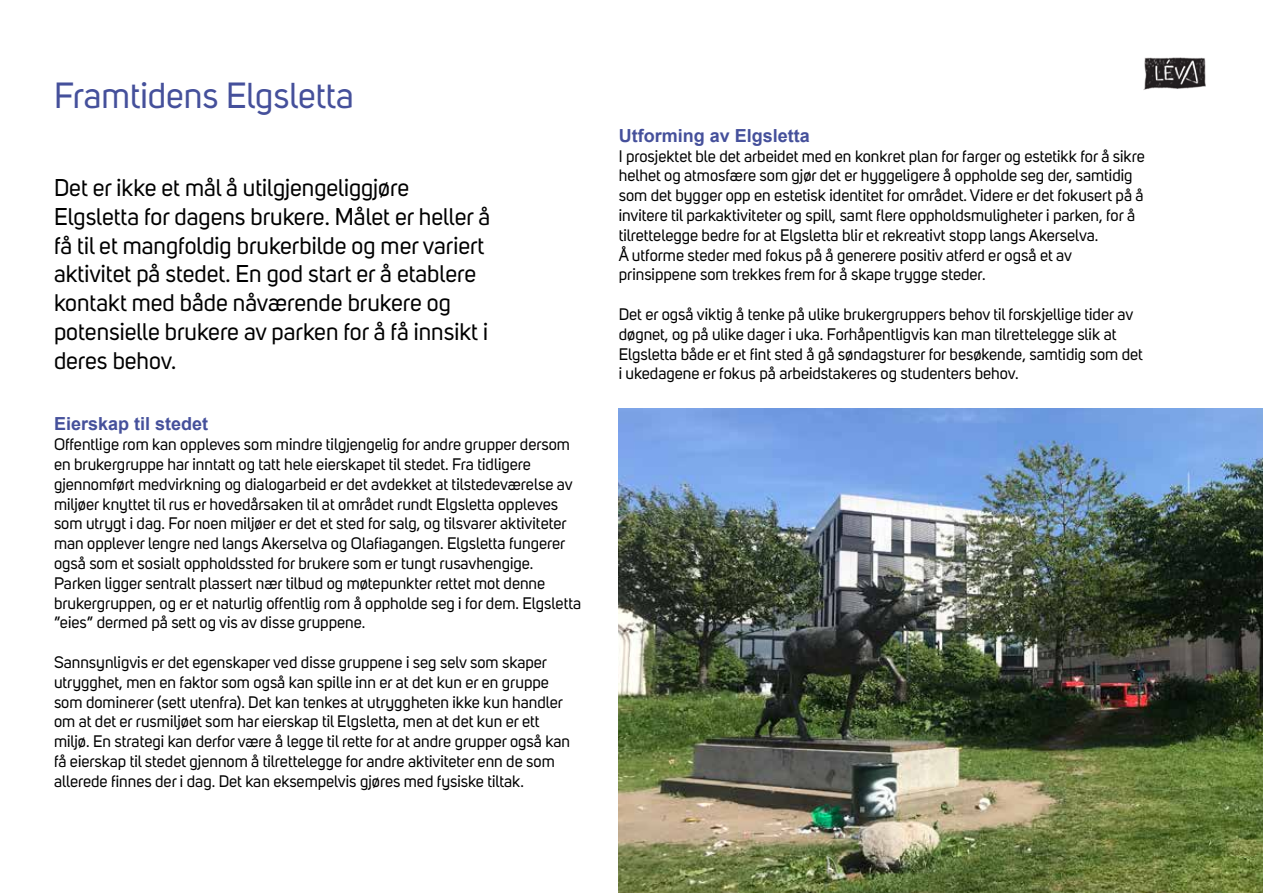
<style>
.page{position:relative;width:1263px;height:893px;background:#fff}
.page>*{position:absolute;margin:0;border:0;box-sizing:border-box;transform-origin:0 0}
.t1{font:36px "Uni Sans";color:#45509b}
.t2{font:24px/28.8px "Uni Sans";color:#000}
.t3{font:700 18px "Arial";color:#45509b}
.t4{font:16.5px/19.8px "Uni Sans";color:#000}
</style>
<div class="page">
<img style="left:1143px;top:57px;width:63px;height:33px">
<img style="left:619px;top:408px;width:644px;height:485px">
<h1 class="t1" style="left:54px;top:75px;width:301px">Framtidens Elgsletta</h1>
<p class="t2" style="left:54px;top:174px;width:438px">Det er ikke et mål å utilgjengeliggjøre Elgsletta for dagens brukere. Målet er heller å få til et mangfoldig brukerbilde og mer variert aktivitet på stedet. En god start er å etablere kontakt med både nåværende brukere og potensielle brukere av parken for å få innsikt i deres behov.</p>
<p class="t3" style="left:54px;top:412px;width:156px">Eierskap til stedet</p>
<p class="t4" style="left:54px;top:435px;width:529px">Offentlige rom kan oppleves som mindre tilgjengelig for andre grupper dersom en brukergruppe har inntatt og tatt hele eierskapet til stedet. Fra tidligere gjennomført medvirkning og dialogarbeid er det avdekket at tilstedeværelse av miljøer knyttet til rus er hovedårsaken til at området rundt Elgsletta oppleves som utrygt i dag. For noen miljøer er det et sted for salg, og tilsvarer aktiviteter man opplever lengre ned langs Akerselva og Olafiagangen. Elgsletta fungerer også som et sosialt oppholdssted for brukere som er tungt rusavhengige.<br>Parken ligger sentralt plassert nær tilbud og møtepunkter rettet mot denne brukergruppen, og er et naturlig offentlig rom å oppholde seg i for dem. Elgsletta ”eies” dermed på sett og vis av disse gruppene.</p>
<p class="t4" style="left:54px;top:653px;width:517px">Sannsynligvis er det egenskaper ved disse gruppene i seg selv som skaper utrygghet, men en faktor som også kan spille inn er at det kun er en gruppe som dominerer (sett utenfra). Det kan tenkes at utryggheten ikke kun handler om at det er rusmiljøet som har eierskap til Elgsletta, men at det kun er ett miljø. En strategi kan derfor være å legge til rette for at andre grupper også kan få eierskap til stedet gjennom å tilrettelegge for andre aktiviteter enn de som allerede finnes der i dag. Det kan eksempelvis gjøres med fysiske tiltak.</p>
<p class="t3" style="left:619px;top:124px;width:193px">Utforming av Elgsletta</p>
<p class="t4" style="left:619px;top:146px;width:528px">I prosjektet ble det arbeidet med en konkret plan for farger og estetikk for å sikre helhet og atmosfære som gjør det er hyggeligere å oppholde seg der, samtidig som det bygger opp en estetisk identitet for området. Videre er det fokusert på å invitere til parkaktiviteter og spill, samt flere oppholdsmuligheter i parken, for å tilrettelegge bedre for at Elgsletta blir et rekreativt stopp langs Akerselva.<br>Å utforme steder med fokus på å generere positiv atferd er også et av prinsippene som trekkes frem for å skape trygge steder.</p>
<p class="t4" style="left:619px;top:304px;width:526px">Det er også viktig å tenke på ulike brukergruppers behov til forskjellige tider av døgnet, og på ulike dager i uka. Forhåpentligvis kan man tilrettelegge slik at Elgsletta både er et fint sted å gå søndagsturer for besøkende, samtidig som det i ukedagene er fokus på arbeidstakeres og studenters behov.</p>
</div>
